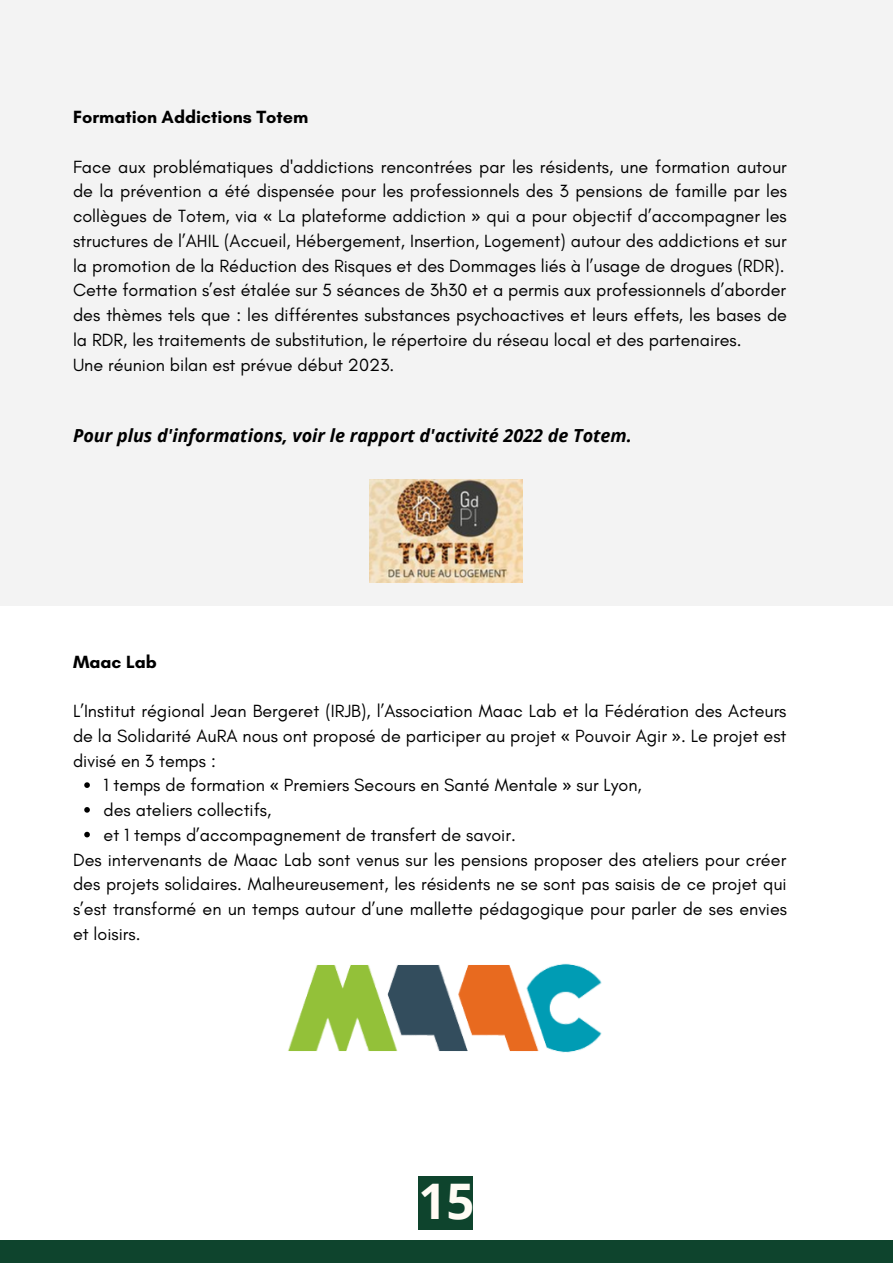
<style>
.page{position:relative;width:893px;height:1264px;background:#fff}
.page>*{position:absolute;margin:0;border:0;box-sizing:border-box;transform-origin:0 0}
.t1{font:700 49.05px "Open Sans";color:#fffcf5}
.t2{font:18px/24.8px "Glacial Indifference";color:#000}
.t3{font:italic 700 18px "Open Sans";color:#000}
.t4{font:700 18px "Glacial Indifference";color:#000}
.s1{font-family:"Noto Sans"}
</style>
<div class="page">
<div style="left:0;top:1240px;width:892px;height:22px;background:#0e442d"></div>
<div style="left:418px;top:1176px;width:54px;height:53px;background:#0e442d"></div>
<div style="left:0;top:0;width:892px;height:605px;background:#f3f3f3"></div>
<img style="left:369px;top:480px;width:153px;height:102px">
<img style="left:288px;top:963px;width:314px;height:90px">
<svg style="left:84px;top:782px;width:6px;height:6px"></svg>
<svg style="left:84px;top:807px;width:6px;height:5px"></svg>
<svg style="left:84px;top:831px;width:6px;height:6px"></svg>
<p class="t4" style="left:73px;top:106px;width:237px">Formation Addictions Totem</p>
<p class="t2" style="left:73px;top:154px;width:715px">Face aux problématiques d'addictions rencontrées par les résidents, une formation autour de la prévention a été dispensée pour les professionnels des 3 pensions de famille par les collègues de Totem, via <span class="s1">«</span> La plateforme addiction <span class="s1">»</span> qui a pour objectif d’accompagner les structures de l’AHIL (Accueil, Hébergement, Insertion, Logement) autour des addictions et sur la promotion de la Réduction des Risques et des Dommages liés à l’usage de drogues (RDR).<br>Cette formation s’est étalée sur 5 séances de 3h30 et a permis aux professionnels d’aborder des thèmes tels que : les différentes substances psychoactives et leurs effets, les bases de la RDR, les traitements de substitution, le répertoire du réseau local et des partenaires.<br>Une réunion bilan est prévue début 2023.</p>
<p class="t3" style="left:73px;top:423px;width:560px">Pour plus d'informations, voir le rapport d'activité 2022 de Totem.</p>
<p class="t4" style="left:73px;top:650px;width:85px">Maac Lab</p>
<p class="t2" style="left:73px;top:698px;width:715px;text-align:justify">L’Institut régional Jean Bergeret (IRJB), l’Association Maac Lab et la Fédération des Acteurs de la Solidarité AuRA nous ont proposé de participer au projet <span class="s1">«</span> Pouvoir Agir <span class="s1">»</span>. Le projet est divisé en 3 temps :</p>
<p class="t2" style="left:104px;top:772px;width:539px">1 temps de formation <span class="s1">«</span> Premiers Secours en Santé Mentale <span class="s1">»</span> sur Lyon, des ateliers collectifs,<br>et 1 temps d’accompagnement de transfert de savoir.</p>
<p class="t2" style="left:73px;top:846px;width:715px;text-align:justify">Des intervenants de Maac Lab sont venus sur les pensions proposer des ateliers pour créer des projets solidaires. Malheureusement, les résidents ne se sont pas saisis de ce projet qui s’est transformé en un temps autour d’une mallette pédagogique pour parler de ses envies et loisirs.</p>
<h1 class="t1" style="left:418px;top:1166px;width:57px">15</h1>
</div>
